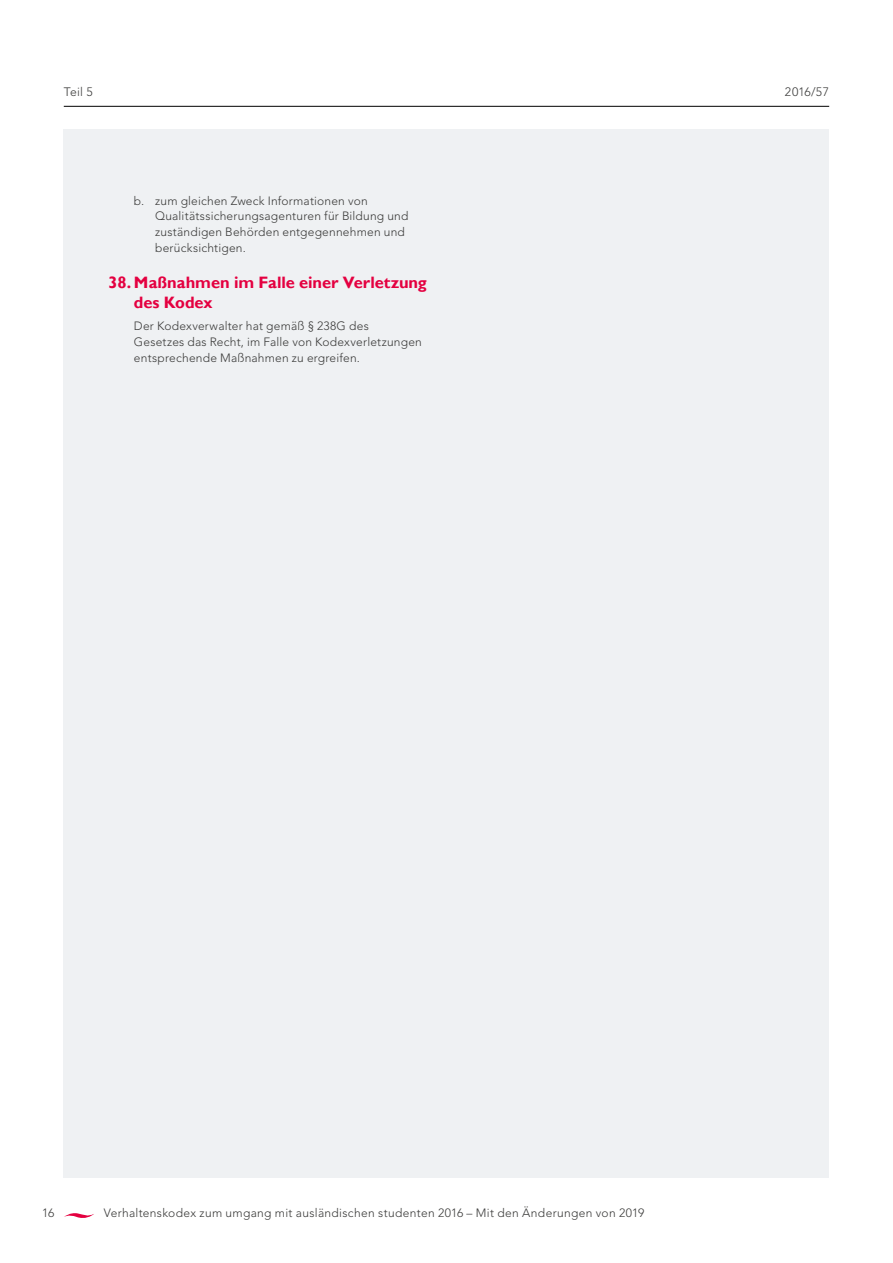
<style>
.page{position:relative;width:893px;height:1263px;background:#fff}
.page>*{position:absolute;margin:0;border:0;box-sizing:border-box;transform-origin:0 0}
.t1{font:700 16.5px/19.5px "Gill Sans";letter-spacing:-.005em;color:#e40040}
.t2{font:300 12.15px "Avenir LT Pro";letter-spacing:.015em;color:#3c3c3b}
.t3{font:300 12px/15.8px "Avenir LT Pro";letter-spacing:.02em;color:#3c3c3b}
</style>
<div class="page">
<hr style="left:64px;top:106px;width:765px;height:1px;background:#000">
<div style="left:64px;top:130px;width:765px;height:1048px;background:#eff1f3"></div>
<svg style="left:64px;top:1213px;width:30px;height:5px"></svg>
<p class="t2" style="left:64px;top:85px;width:30px">Teil 5</p>
<p class="t3" style="left:155px;top:193px;width:255px;text-indent:-21px">b. zum gleichen Zweck Informationen von Qualitätssicherungsagenturen für Bildung und zuständigen Behörden entgegennehmen und berücksichtigen.</p>
<h1 class="t1" style="left:134px;top:274px;width:294px;text-indent:-26px">38. Maßnahmen im Falle einer Verletzung des Kodex</h1>
<p class="t3" style="left:134px;top:318px;width:290px">Der Kodexverwalter hat gemäß § 238G des<br>Gesetzes das Recht, im Falle von Kodexverletzungen entsprechende Maßnahmen zu ergreifen.</p>
<p class="t2" style="left:785px;top:85px;width:46px">2016/57</p>
<p class="t3" style="left:42px;top:1205px;width:14px">16</p>
<p class="t3" style="left:104px;top:1205px;width:542px">Verhaltenskodex zum umgang mit ausländischen studenten 2016 – Mit den Änderungen von 2019</p>
</div>
